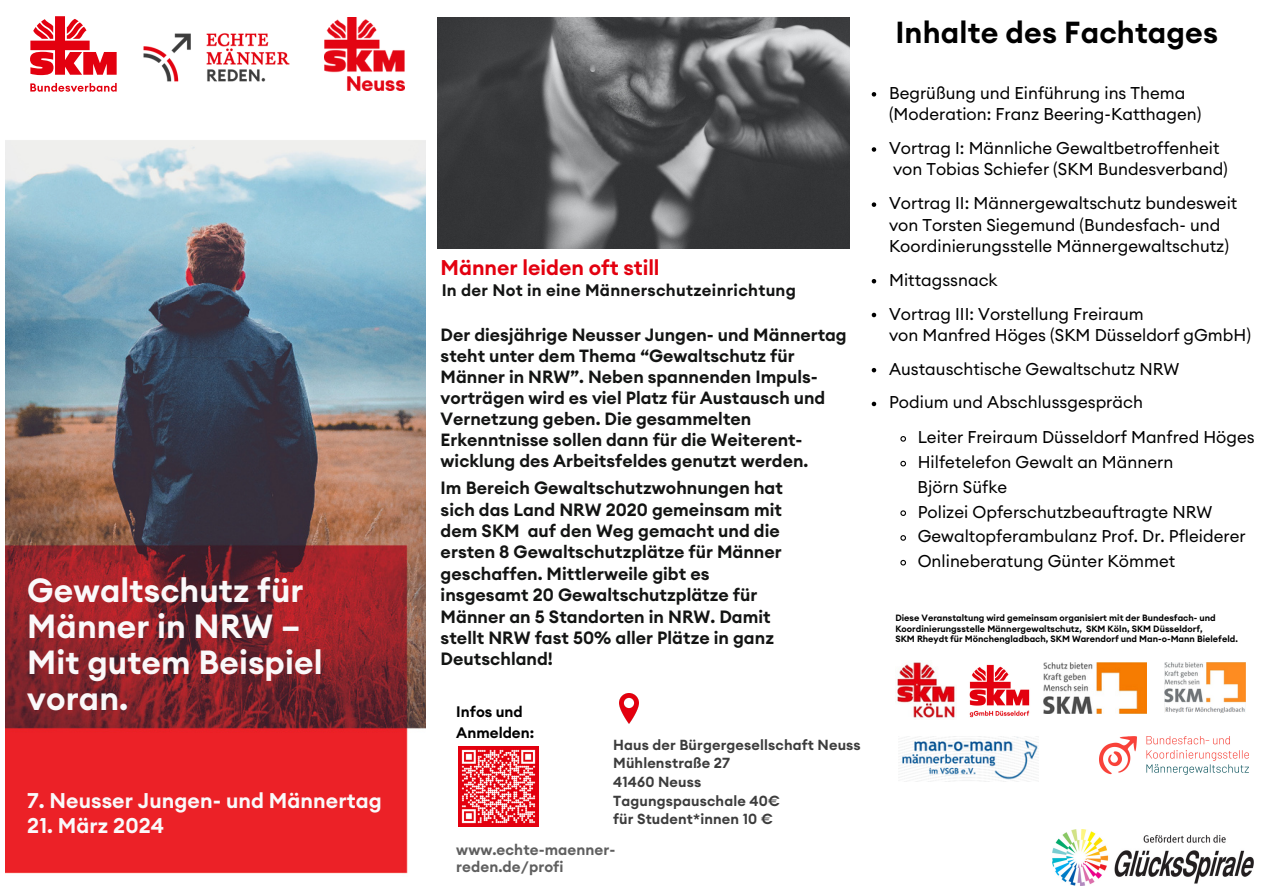
<style>
.page{position:relative;width:1263px;height:894px;background:#fff}
.page>*{position:absolute;margin:0;border:0;box-sizing:border-box;transform-origin:0 0}
.t1{font:600 33px/36px "Euclid Circular A";letter-spacing:.005em;color:#faf9fa}
.t2{font:600 30px "Euclid Circular A";letter-spacing:.005em;color:#000}
.t3{font:600 21px "Euclid Circular A";letter-spacing:.005em;color:#faf9fa}
.t4{font:600 21px "Euclid Circular A";color:#e3000f}
.t5{font:600 17.55px/21.3px "Euclid Circular A";color:#131413}
.t6{font:600 17.4px/21px "Euclid Circular A";color:#131413}
.t7{font:16.8px/21.3px "Euclid Circular A";color:#000}
.t8{font:600 16.5px "Euclid Circular A";letter-spacing:.015em;color:#131413}
.t9{font:600 15px/16.8px "Euclid Circular A";letter-spacing:.005em;color:#5f5f5f}
.t10{font:600 15px/20.2px "Euclid Circular A";color:#000}
.t11{font:600 14.4px/18.6px "Euclid Circular A";letter-spacing:.01em;color:#3c3c3c}
.t12{font:600 9px "Euclid Circular A";color:#000}
</style>
<div class="page">
<img style="left:619px;top:693px;width:19px;height:30px">
<img style="left:5px;top:50px;width:420px;height:824px">
<img style="left:139px;top:33px;width:152px;height:51px">
<img style="left:438px;top:17px;width:412px;height:231px">
<img style="left:459px;top:746px;width:80px;height:80px">
<svg style="left:30px;top:16px;width:87px;height:59px"></svg>
<svg style="left:30px;top:83px;width:87px;height:9px"></svg>
<img style="left:1099px;top:736px;width:150px;height:38px">
<img style="left:1043px;top:662px;width:103px;height:50px">
<img style="left:898px;top:736px;width:141px;height:45px">
<svg style="left:872px;top:92px;width:4px;height:4px"></svg>
<svg style="left:872px;top:147px;width:4px;height:5px"></svg>
<svg style="left:872px;top:202px;width:4px;height:5px"></svg>
<svg style="left:872px;top:279px;width:4px;height:4px"></svg>
<svg style="left:872px;top:312px;width:4px;height:5px"></svg>
<svg style="left:872px;top:368px;width:4px;height:4px"></svg>
<svg style="left:872px;top:401px;width:4px;height:5px"></svg>
<svg style="left:900px;top:436px;width:6px;height:6px"></svg>
<svg style="left:900px;top:460px;width:6px;height:7px"></svg>
<svg style="left:900px;top:510px;width:6px;height:6px"></svg>
<svg style="left:900px;top:535px;width:6px;height:6px"></svg>
<svg style="left:900px;top:559px;width:6px;height:7px"></svg>
<img style="left:895px;top:662px;width:60px;height:56px">
<img style="left:969px;top:664px;width:61px;height:54px">
<img style="left:1164px;top:662px;width:81px;height:50px">
<img style="left:1052px;top:829px;width:202px;height:56px">
<img style="left:324px;top:17px;width:80px;height:74px">
<h5 class="t1" style="left:27px;top:573px;width:297px">Gewaltschutz für<br>Männer in NRW –<br>Mit gutem Beispiel voran.</h5>
<h5 class="t3" style="left:27px;top:791px;width:356px">7. Neusser Jungen- und Männertag</h5>
<h5 class="t3" style="left:27px;top:815px;width:138px">21. März 2024</h5>
<h5 class="t4" style="left:441px;top:258px;width:220px">Männer leiden oft still</h5>
<h5 class="t8" style="left:442px;top:283px;width:356px">In der Not in eine Männerschutzeinrichtung</h5>
<h5 class="t6" style="left:441px;top:325px;width:408px">Der diesjährige Neusser Jungen- und Männertag steht unter dem Thema “Gewaltschutz für Männer in NRW”. Neben spannenden Impuls&shy;vorträgen wird es viel Platz für Austausch und Vernetzung geben. Die gesammelten Erkenntnisse sollen dann für die Weiterent&shy;wicklung des Arbeitsfeldes genutzt werden.</h5>
<h5 class="t5" style="left:441px;top:478px;width:344px">Im Bereich Gewaltschutzwohnungen hat sich das Land NRW 2020 gemeinsam mit dem SKM auf den Weg gemacht und die ersten 8 Gewaltschutzplätze für Männer geschaffen. Mittlerweile gibt es insgesamt 20 Gewaltschutzplätze für Männer an 5 Standorten in NRW. Damit stellt NRW fast 50% aller Plätze in ganz Deutschland!</h5>
<h5 class="t10" style="left:456px;top:702px;width:80px">Infos und<br>Anmelden:</h5>
<h5 class="t11" style="left:613px;top:735px;width:249px">Haus der Bürgergesellschaft Neuss<br>Mühlenstraße 27<br>41460 Neuss<br>Tagungspauschale 40€<br>für Student*innen 10 €</h5>
<p class="t9" style="left:456px;top:842px;width:161px">www.echte-maenner&shy;reden.de/profi</p>
<h5 class="t2" style="left:895px;top:19px;width:324px">Inhalte des Fachtages</h5>
<h5 class="t7" style="left:889px;top:83px;width:298px">Begrüßung und Einführung ins Thema</h5>
<h5 class="t7" style="left:889px;top:104px;width:314px">(Moderation: Franz Beering-Katthagen)</h5>
<h5 class="t7" style="left:889px;top:138px;width:332px">Vortrag I: Männliche Gewaltbetroffenheit</h5>
<h5 class="t7" style="left:893px;top:159px;width:336px">von Tobias Schiefer (SKM Bundesverband)</h5>
<h5 class="t7" style="left:889px;top:193px;width:350px">Vortrag II: Männergewaltschutz bundesweit</h5>
<h5 class="t7" style="left:889px;top:215px;width:341px">von Torsten Siegemund (Bundesfach- und<br>Koordinierungsstelle Männergewaltschutz)</h5>
<h5 class="t7" style="left:889px;top:270px;width:110px">Mittagssnack</h5>
<h5 class="t7" style="left:889px;top:303px;width:256px">Vortrag III: Vorstellung Freiraum</h5>
<p class="t7" style="left:889px;top:325px;width:363px">von Manfred Höges (SKM Düsseldorf gGmbH)</p>
<p class="t7" style="left:889px;top:359px;width:292px">Austauschtische Gewaltschutz NRW</p>
<p class="t7" style="left:889px;top:392px;width:255px">Podium und Abschlussgespräch</p>
<h3 class="t7" style="left:918px;top:427px;width:338px">Leiter Freiraum Düsseldorf Manfred Höges</h3>
<h4 class="t7" style="left:918px;top:452px;width:257px">Hilfetelefon Gewalt an Männern</h4>
<h4 class="t7" style="left:917px;top:477px;width:91px">Björn Süfke</h4>
<h4 class="t7" style="left:918px;top:501px;width:296px">Polizei Opferschutzbeauftragte NRW</h4>
<p class="t7" style="left:918px;top:526px;width:329px">Gewaltopferambulanz Prof. Dr. Pfleiderer</p>
<p class="t7" style="left:918px;top:551px;width:259px">Onlineberatung Günter Kömmet</p>
<p class="t12" style="left:895px;top:614px;width:322px">Diese Veranstaltung wird gemeinsam organisiert mit der Bundesfach- und</p>
<p class="t12" style="left:895px;top:624px;width:309px">Koordinierungsstelle Männergewaltschutz, SKM Köln, SKM Düsseldorf,</p>
<h6 class="t12" style="left:895px;top:635px;width:344px">SKM Rheydt für Mönchengladbach, SKM Warendorf und Man-o-Mann Bielefeld.</h6>
</div>
